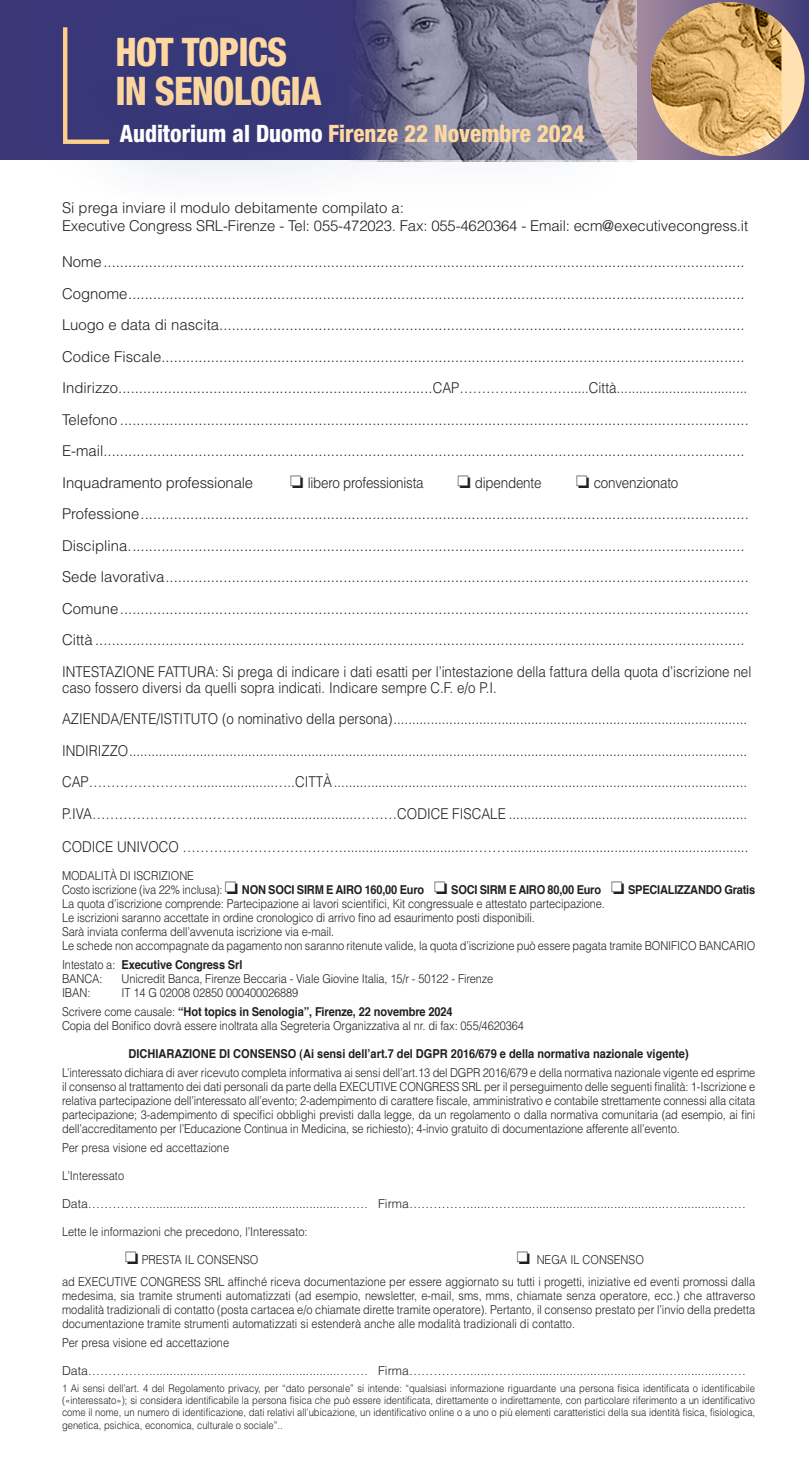
<style>
.page{position:relative;width:809px;height:1474px;background:#fff}
.page>*{position:absolute;margin:0;border:0;box-sizing:border-box;transform-origin:0 0}
.t1{font:800 condensed 39.38px "Helvetica Neue";letter-spacing:-.025em;color:#fed8a0;scale:.95 1}
.t2{font:800 condensed 23.97px "Helvetica Neue";color:#fed8a0;scale:.96 1}
.t3{font:300 14.88px "Helvetica";color:#231f20}
.t4{font:300 14.88px/15.8px "Helvetica";color:#231f20;scale:.9 1}
.t5{font:300 12.25px/14px "Helvetica";letter-spacing:-.01em;color:#231f20;text-align:justify;scale:.9 1}
.t6{font:700 12.25px "Helvetica";letter-spacing:-.01em;color:#231f20;scale:.9 1}
.t7{font:300 12.25px "Helvetica";letter-spacing:-.01em;color:#231f20}
.t8{font:300 10.5px/12.2px "Helvetica";color:#231f20;text-align:justify;scale:.9 1}
.s1{color:#fff}
.s2{font-weight:300}
</style>
<div class="page">
<img style="left:415px;top:0;width:173px;height:61px">
<div style="left:16px;top:0;width:399px;height:209px;background:#264085;opacity:.69"></div>
<div style="left:61px;top:61px;width:582px;height:147px;background:#264085;opacity:.46"></div>
<svg style="left:61px;top:23px;width:53px;height:123px;background:#4d4779"></svg>
<svg style="left:588px;top:0;width:221px;height:208px"></svg>
<img style="left:650px;top:2px;width:131px;height:154px">
<svg style="left:650px;top:2px;width:154px;height:154px;background:#d8ae6c"></svg>
<p class="t1" style="left:115px;top:27px;width:182px">HOT TOPICS</p>
<p class="t1" style="left:115px;top:66px;width:218px">IN SENOLOGIA</p>
<p class="t2" style="left:120px;top:119px;width:485px"><span class="s1">Auditorium al Duomo</span> Firenze 22 Novembre 2024</p>
<p class="t3" style="left:62px;top:198px;width:343px">Si prega inviare il modulo debitamente compilato a:</p>
<p class="t3" style="left:62px;top:216px;width:687px">Executive Congress SRL-Firenze - Tel: 055-472023. Fax: 055-4620364 - Email: ecm@executivecongress.it</p>
<p class="t3" style="left:62px;top:253px;width:684px">Nome...........................................................................................................................................................</p>
<p class="t3" style="left:62px;top:284px;width:684px">Cognome.....................................................................................................................................................</p>
<p class="t3" style="left:62px;top:316px;width:684px">Luogo e data di nascita...............................................................................................................................</p>
<p class="t3" style="left:62px;top:347px;width:684px">Codice Fiscale.............................................................................................................................................</p>
<p class="t3" style="left:62px;top:379px;width:686px">Indirizzo............................................................................CAP……………………......Città...................................</p>
<p class="t3" style="left:62px;top:410px;width:688px">Telefono ........................................................................................................................................................</p>
<p class="t3" style="left:62px;top:442px;width:684px">E-mail...........................................................................................................................................................</p>
<p class="t3" style="left:62px;top:473px;width:193px">Inquadramento professionale</p>
<p class="t4" style="left:290px;top:474px;width:150px">❏ libero professionista</p>
<p class="t4" style="left:457px;top:474px;width:95px">❏ dipendente</p>
<p class="t4" style="left:576px;top:474px;width:115px">❏ convenzionato</p>
<p class="t3" style="left:62px;top:505px;width:688px">Professione...................................................................................................................................................</p>
<p class="t3" style="left:62px;top:536px;width:684px">Disciplina.....................................................................................................................................................</p>
<p class="t3" style="left:62px;top:568px;width:688px">Sede lavorativa.............................................................................................................................................</p>
<p class="t3" style="left:62px;top:599px;width:688px">Comune........................................................................................................................................................</p>
<p class="t3" style="left:62px;top:631px;width:684px">Città .............................................................................................................................................................</p>
<p class="t4" style="left:62px;top:663px;width:767px">INTESTAZIONE FATTURA: Si prega di indicare i dati esatti per l’intestazione della fattura della quota d’iscrizione nel caso fossero diversi da quelli sopra indicati. Indicare sempre C.F. e/o P.I.</p>
<p class="t4" style="left:62px;top:710px;width:762px">AZIENDA/ENTE/ISTITUTO (o nominativo della persona)...............................................................................................</p>
<p class="t4" style="left:62px;top:742px;width:762px">INDIRIZZO......................................................................................................................................................................</p>
<p class="t4" style="left:62px;top:773px;width:762px">CAP…………………….....................…..CITTÀ...............................................................................................................</p>
<p class="t4" style="left:62px;top:805px;width:762px">P.IVA………………………………............................………CODICE FISCALE ................................................................</p>
<p class="t4" style="left:62px;top:838px;width:764px">CODICE UNIVOCO ………………………………..................................………................................................................</p>
<p class="t5" style="left:62px;top:868px;width:148px">MODALITÀ DI ISCRIZIONE</p>
<p class="t6" style="left:62px;top:881px;width:771px"><span class="s2">Costo iscrizione (iva 22% inclusa):</span> ❏ NON SOCI SIRM E AIRO 160,00 Euro ❏ SOCI SIRM E AIRO 80,00 Euro ❏ SPECIALIZZANDO Gratis</p>
<p class="t5" style="left:62px;top:896px;width:604px">La quota d’iscrizione comprende: Partecipazione ai lavori scientifici, Kit congressuale e attestato partecipazione.</p>
<p class="t5" style="left:62px;top:910px;width:527px">Le iscrizioni saranno accettate in ordine cronologico di arrivo fino ad esaurimento posti disponibili.</p>
<p class="t5" style="left:62px;top:924px;width:304px">Sarà inviata conferma dell’avvenuta iscrizione via e-mail.</p>
<p class="t5" style="left:62px;top:938px;width:771px">Le schede non accompagnate da pagamento non saranno ritenute valide, la quota d’iscrizione può essere pagata tramite BONIFICO BANCARIO</p>
<p class="t6" style="left:62px;top:956px;width:202px"><span class="s2">Intestato a:</span> Executive Congress Srl</p>
<p class="t5" style="left:62px;top:971px;width:46px">BANCA:</p>
<p class="t5" style="left:122px;top:971px;width:414px">Unicredit Banca, Firenze Beccaria - Viale Giovine Italia, 15/r - 50122 - Firenze</p>
<p class="t5" style="left:62px;top:985px;width:33px">IBAN:</p>
<p class="t5" style="left:122px;top:985px;width:198px">IT 14 G 02008 02850 000400026889</p>
<p class="t6" style="left:62px;top:1003px;width:435px"><span class="s2">Scrivere come causale:</span> “Hot topics in Senologia”, Firenze, 22 novembre 2024</p>
<p class="t5" style="left:62px;top:1018px;width:514px">Copia del Bonifico dovrà essere inoltrata alla Segreteria Organizzativa al nr. di fax: 055/4620364</p>
<p class="t6" style="left:128px;top:1045px;width:624px">DICHIARAZIONE DI CONSENSO (Ai sensi dell’art.7 del DGPR 2016/679 e della normativa nazionale vigente)</p>
<p class="t5" style="left:62px;top:1065px;width:771px">L’interessato dichiara di aver ricevuto completa informativa ai sensi dell’art.13 del DGPR 2016/679 e della normativa nazionale vigente ed esprime il consenso al trattamento dei dati personali da parte della EXECUTIVE CONGRESS SRL per il perseguimento delle seguenti finalità: 1-Iscrizione e relativa partecipazione dell’interessato all’evento; 2-adempimento di carattere fiscale, amministrativo e contabile strettamente connessi alla citata partecipazione; 3-adempimento di specifici obblighi previsti dalla legge, da un regolamento o dalla normativa comunitaria (ad esempio, ai fini dell’accreditamento per l’Educazione Continua in Medicina, se richiesto); 4-invio gratuito di documentazione afferente all’evento.</p>
<p class="t5" style="left:62px;top:1140px;width:187px">Per presa visione ed accettazione</p>
<p class="t5" style="left:62px;top:1168px;width:71px">L’Interessato</p>
<p class="t7" style="left:62px;top:1196px;width:685px">Data……………........................................................……. Firma……………......……............................................….............……</p>
<p class="t5" style="left:62px;top:1224px;width:274px">Lette le informazioni che precedono, l’Interessato:</p>
<p class="t5" style="left:125px;top:1252px;width:150px">❏ PRESTA IL CONSENSO</p>
<p class="t5" style="left:517px;top:1252px;width:143px">❏ NEGA IL CONSENSO</p>
<p class="t5" style="left:62px;top:1273px;width:771px">ad EXECUTIVE CONGRESS SRL affinché riceva documentazione per essere aggiornato su tutti i progetti, iniziative ed eventi promossi dalla medesima, sia tramite strumenti automatizzati (ad esempio, newsletter, e-mail, sms, mms, chiamate senza operatore, ecc.) che attraverso modalità tradizionali di contatto (posta cartacea e/o chiamate dirette tramite operatore). Pertanto, il consenso prestato per l’invio della predetta documentazione tramite strumenti automatizzati si estenderà anche alle modalità tradizionali di contatto.</p>
<p class="t5" style="left:62px;top:1334px;width:187px">Per presa visione ed accettazione</p>
<p class="t8" style="left:62px;top:1381px;width:771px">1 Ai sensi dell’art. 4 del Regolamento privacy, per “dato personale” si intende: “qualsiasi informazione riguardante una persona fisica identificata o identificabile («interessato»); si considera identificabile la persona fisica che può essere identificata, direttamente o indirettamente, con particolare riferimento a un identificativo come il nome, un numero di identificazione, dati relativi all’ubicazione, un identificativo online o a uno o più elementi caratteristici della sua identità fisica, fisiologica, genetica, psichica, economica, culturale o sociale”..</p>
</div>
